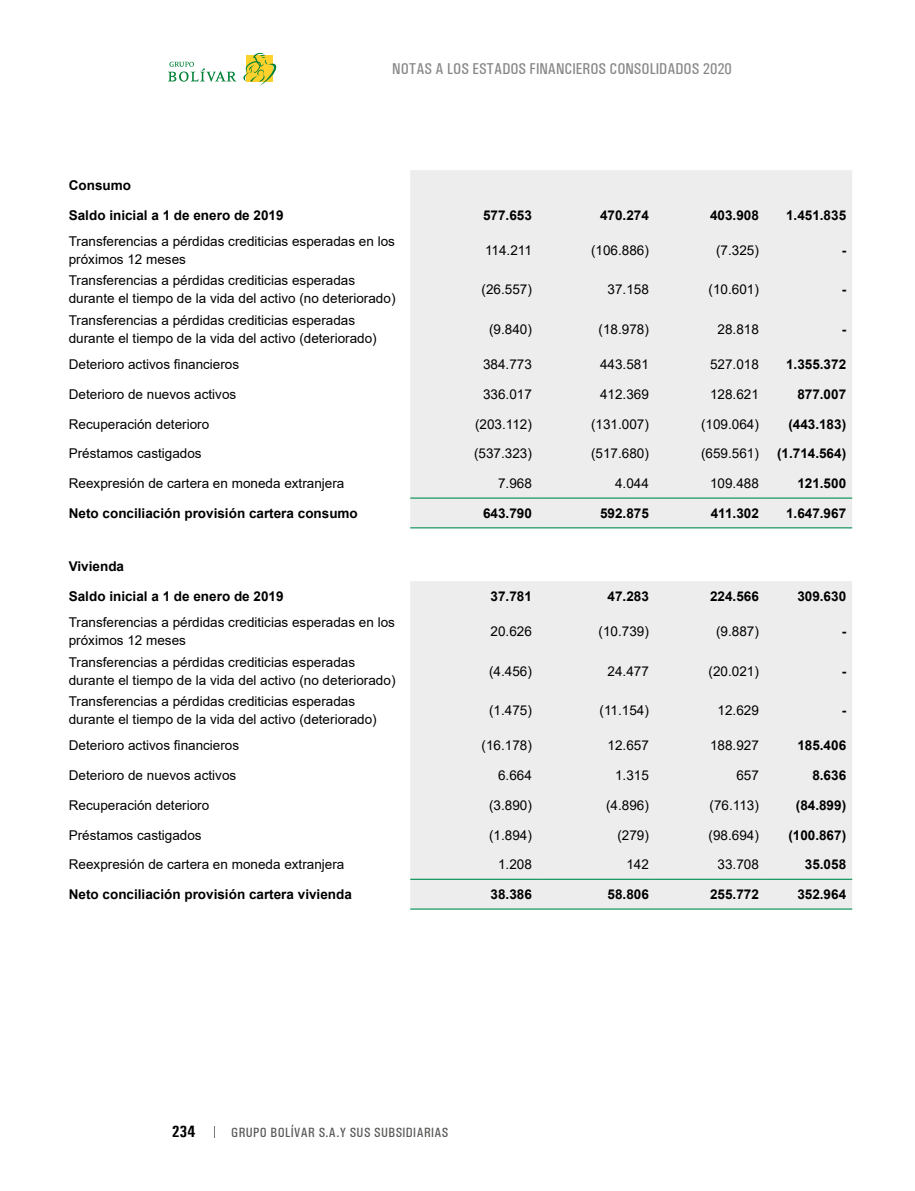
<style>
.page{position:relative;width:915px;height:1191px;background:#fff}
.page>*{position:absolute;margin:0;border:0;box-sizing:border-box;transform-origin:0 0}
.t1{font:700 16.5px "Univers Condensed";color:#000}
.t2{font:500 15.75px "Univers Condensed";color:#878787}
.CuerpoTexto-Tablas{font:13.5px/18px "Arial";color:#000}
.CuerpoTexto-Tablas-2{font:700 13.5px "Arial";color:#000}
.t3{font:500 13.5px "Univers Condensed";letter-spacing:.03em;color:#575756}
.s1{font-weight:700;font-size:12px;color:#000}
</style>
<div class="page">
<svg style="left:168px;top:52px;width:109px;height:34px"></svg>
<svg style="left:410px;top:170px;width:441px;height:738px;background:#edeeee"></svg>
<hr style="left:410px;top:527px;width:127px;height:1px;background:#008e50">
<hr style="left:537px;top:527px;width:117px;height:1px;background:#008e50">
<hr style="left:654px;top:527px;width:110px;height:1px;background:#008e50">
<hr style="left:764px;top:527px;width:87px;height:1px;background:#008e50">
<hr style="left:410px;top:908px;width:127px;height:1px;background:#008e50">
<hr style="left:537px;top:908px;width:117px;height:1px;background:#008e50">
<hr style="left:654px;top:908px;width:110px;height:1px;background:#008e50">
<hr style="left:764px;top:908px;width:87px;height:1px;background:#008e50">
<hr style="left:410px;top:497px;width:127px;height:1px;background:#008e50">
<hr style="left:537px;top:497px;width:117px;height:1px;background:#008e50">
<hr style="left:654px;top:497px;width:110px;height:1px;background:#008e50">
<hr style="left:764px;top:497px;width:87px;height:1px;background:#008e50">
<hr style="left:410px;top:878px;width:127px;height:2px;background:#008e50">
<hr style="left:537px;top:878px;width:117px;height:2px;background:#008e50">
<hr style="left:654px;top:878px;width:110px;height:2px;background:#008e50">
<hr style="left:764px;top:878px;width:87px;height:2px;background:#008e50">
<p class="t2" style="left:392px;top:60px;width:341px">NOTAS A LOS ESTADOS FINANCIEROS CONSOLIDADOS 2020</p>
<p class="CuerpoTexto-Tablas-2" style="left:69px;top:176px;width:64px">Consumo</p>
<p class="CuerpoTexto-Tablas-2" style="left:69px;top:205px;width:216px">Saldo inicial a 1 de enero de 2019</p>
<p class="CuerpoTexto-Tablas-2" style="left:483px;top:205px;width:50px">577.653</p>
<p class="CuerpoTexto-Tablas-2" style="left:600px;top:205px;width:50px">470.274</p>
<p class="CuerpoTexto-Tablas-2" style="left:709px;top:205px;width:50px">403.908</p>
<p class="CuerpoTexto-Tablas-2" style="left:785px;top:205px;width:62px">1.451.835</p>
<p class="CuerpoTexto-Tablas" style="left:69px;top:232px;width:327px">Transferencias a pérdidas crediticias esperadas en los próximos 12 meses</p>
<p class="CuerpoTexto-Tablas" style="left:485px;top:241px;width:48px">114.211</p>
<p class="CuerpoTexto-Tablas" style="left:591px;top:241px;width:59px">(106.886)</p>
<p class="CuerpoTexto-Tablas" style="left:715px;top:241px;width:44px">(7.325)</p>
<p class="CuerpoTexto-Tablas-2" style="left:841px;top:240px;width:6px">-</p>
<p class="CuerpoTexto-Tablas" style="left:69px;top:271px;width:328px">Transferencias a pérdidas crediticias esperadas durante el tiempo de la vida del activo (no deteriorado)</p>
<p class="CuerpoTexto-Tablas" style="left:481px;top:280px;width:52px">(26.557)</p>
<p class="CuerpoTexto-Tablas" style="left:607px;top:280px;width:43px">37.158</p>
<p class="CuerpoTexto-Tablas" style="left:708px;top:280px;width:52px">(10.601)</p>
<p class="CuerpoTexto-Tablas-2" style="left:841px;top:280px;width:6px">-</p>
<p class="CuerpoTexto-Tablas" style="left:69px;top:311px;width:309px">Transferencias a pérdidas crediticias esperadas durante el tiempo de la vida del activo (deteriorado)</p>
<p class="CuerpoTexto-Tablas" style="left:489px;top:320px;width:44px">(9.840)</p>
<p class="CuerpoTexto-Tablas" style="left:598px;top:320px;width:52px">(18.978)</p>
<p class="CuerpoTexto-Tablas" style="left:717px;top:320px;width:43px">28.818</p>
<p class="CuerpoTexto-Tablas-2" style="left:841px;top:320px;width:6px">-</p>
<p class="CuerpoTexto-Tablas" style="left:69px;top:355px;width:172px">Deterioro activos financieros</p>
<p class="CuerpoTexto-Tablas" style="left:483px;top:355px;width:50px">384.773</p>
<p class="CuerpoTexto-Tablas" style="left:600px;top:355px;width:50px">443.581</p>
<p class="CuerpoTexto-Tablas" style="left:709px;top:355px;width:50px">527.018</p>
<p class="CuerpoTexto-Tablas-2" style="left:785px;top:355px;width:62px">1.355.372</p>
<p class="CuerpoTexto-Tablas" style="left:69px;top:385px;width:169px">Deterioro de nuevos activos</p>
<p class="CuerpoTexto-Tablas" style="left:483px;top:385px;width:50px">336.017</p>
<p class="CuerpoTexto-Tablas" style="left:600px;top:385px;width:50px">412.369</p>
<p class="CuerpoTexto-Tablas" style="left:709px;top:385px;width:50px">128.621</p>
<p class="CuerpoTexto-Tablas-2" style="left:797px;top:384px;width:50px">877.007</p>
<p class="CuerpoTexto-Tablas" style="left:69px;top:415px;width:142px">Recuperación deterioro</p>
<p class="CuerpoTexto-Tablas" style="left:475px;top:415px;width:58px">(203.112)</p>
<p class="CuerpoTexto-Tablas" style="left:591px;top:415px;width:59px">(131.007)</p>
<p class="CuerpoTexto-Tablas" style="left:700px;top:415px;width:59px">(109.064)</p>
<p class="CuerpoTexto-Tablas-2" style="left:788px;top:414px;width:59px">(443.183)</p>
<p class="CuerpoTexto-Tablas" style="left:69px;top:444px;width:134px">Préstamos castigados</p>
<p class="CuerpoTexto-Tablas" style="left:474px;top:444px;width:59px">(537.323)</p>
<p class="CuerpoTexto-Tablas" style="left:591px;top:444px;width:59px">(517.680)</p>
<p class="CuerpoTexto-Tablas" style="left:700px;top:444px;width:59px">(659.561)</p>
<p class="CuerpoTexto-Tablas-2" style="left:776px;top:444px;width:71px">(1.714.564)</p>
<p class="CuerpoTexto-Tablas" style="left:69px;top:474px;width:277px">Reexpresión de cartera en moneda extranjera</p>
<p class="CuerpoTexto-Tablas" style="left:498px;top:474px;width:35px">7.968</p>
<p class="CuerpoTexto-Tablas" style="left:615px;top:474px;width:35px">4.044</p>
<p class="CuerpoTexto-Tablas" style="left:709px;top:474px;width:50px">109.488</p>
<p class="CuerpoTexto-Tablas-2" style="left:797px;top:474px;width:50px">121.500</p>
<p class="CuerpoTexto-Tablas-2" style="left:69px;top:503px;width:290px">Neto conciliación provisión cartera consumo</p>
<p class="CuerpoTexto-Tablas-2" style="left:483px;top:503px;width:50px">643.790</p>
<p class="CuerpoTexto-Tablas-2" style="left:600px;top:503px;width:50px">592.875</p>
<p class="CuerpoTexto-Tablas-2" style="left:710px;top:503px;width:50px">411.302</p>
<p class="CuerpoTexto-Tablas-2" style="left:785px;top:503px;width:62px">1.647.967</p>
<p class="CuerpoTexto-Tablas-2" style="left:69px;top:557px;width:57px">Vivienda</p>
<p class="CuerpoTexto-Tablas-2" style="left:69px;top:586px;width:216px">Saldo inicial a 1 de enero de 2019</p>
<p class="CuerpoTexto-Tablas-2" style="left:490px;top:586px;width:43px">37.781</p>
<p class="CuerpoTexto-Tablas-2" style="left:607px;top:586px;width:43px">47.283</p>
<p class="CuerpoTexto-Tablas-2" style="left:709px;top:586px;width:50px">224.566</p>
<p class="CuerpoTexto-Tablas-2" style="left:797px;top:586px;width:50px">309.630</p>
<p class="CuerpoTexto-Tablas" style="left:69px;top:613px;width:327px">Transferencias a pérdidas crediticias esperadas en los próximos 12 meses</p>
<p class="CuerpoTexto-Tablas" style="left:490px;top:622px;width:43px">20.626</p>
<p class="CuerpoTexto-Tablas" style="left:598px;top:622px;width:52px">(10.739)</p>
<p class="CuerpoTexto-Tablas" style="left:715px;top:622px;width:44px">(9.887)</p>
<p class="CuerpoTexto-Tablas-2" style="left:841px;top:621px;width:6px">-</p>
<p class="CuerpoTexto-Tablas" style="left:69px;top:652px;width:328px">Transferencias a pérdidas crediticias esperadas durante el tiempo de la vida del activo (no deteriorado)</p>
<p class="CuerpoTexto-Tablas" style="left:489px;top:661px;width:44px">(4.456)</p>
<p class="CuerpoTexto-Tablas" style="left:607px;top:661px;width:43px">24.477</p>
<p class="CuerpoTexto-Tablas" style="left:708px;top:661px;width:52px">(20.021)</p>
<p class="CuerpoTexto-Tablas-2" style="left:841px;top:661px;width:6px">-</p>
<p class="CuerpoTexto-Tablas" style="left:69px;top:692px;width:309px">Transferencias a pérdidas crediticias esperadas durante el tiempo de la vida del activo (deteriorado)</p>
<p class="CuerpoTexto-Tablas" style="left:489px;top:701px;width:44px">(1.475)</p>
<p class="CuerpoTexto-Tablas" style="left:599px;top:701px;width:51px">(11.154)</p>
<p class="CuerpoTexto-Tablas" style="left:717px;top:701px;width:43px">12.629</p>
<p class="CuerpoTexto-Tablas-2" style="left:841px;top:701px;width:6px">-</p>
<p class="CuerpoTexto-Tablas" style="left:69px;top:736px;width:172px">Deterioro activos financieros</p>
<p class="CuerpoTexto-Tablas" style="left:481px;top:736px;width:52px">(16.178)</p>
<p class="CuerpoTexto-Tablas" style="left:607px;top:736px;width:43px">12.657</p>
<p class="CuerpoTexto-Tablas" style="left:709px;top:736px;width:50px">188.927</p>
<p class="CuerpoTexto-Tablas-2" style="left:797px;top:736px;width:50px">185.406</p>
<p class="CuerpoTexto-Tablas" style="left:69px;top:766px;width:169px">Deterioro de nuevos activos</p>
<p class="CuerpoTexto-Tablas" style="left:498px;top:766px;width:35px">6.664</p>
<p class="CuerpoTexto-Tablas" style="left:615px;top:766px;width:35px">1.315</p>
<p class="CuerpoTexto-Tablas" style="left:736px;top:766px;width:24px">657</p>
<p class="CuerpoTexto-Tablas-2" style="left:812px;top:765px;width:35px">8.636</p>
<p class="CuerpoTexto-Tablas" style="left:69px;top:796px;width:142px">Recuperación deterioro</p>
<p class="CuerpoTexto-Tablas" style="left:489px;top:796px;width:44px">(3.890)</p>
<p class="CuerpoTexto-Tablas" style="left:606px;top:796px;width:44px">(4.896)</p>
<p class="CuerpoTexto-Tablas" style="left:709px;top:796px;width:51px">(76.113)</p>
<p class="CuerpoTexto-Tablas-2" style="left:795px;top:795px;width:52px">(84.899)</p>
<p class="CuerpoTexto-Tablas" style="left:69px;top:825px;width:134px">Préstamos castigados</p>
<p class="CuerpoTexto-Tablas" style="left:489px;top:825px;width:44px">(1.894)</p>
<p class="CuerpoTexto-Tablas" style="left:617px;top:825px;width:33px">(279)</p>
<p class="CuerpoTexto-Tablas" style="left:708px;top:825px;width:52px">(98.694)</p>
<p class="CuerpoTexto-Tablas-2" style="left:788px;top:825px;width:59px">(100.867)</p>
<p class="CuerpoTexto-Tablas" style="left:69px;top:855px;width:277px">Reexpresión de cartera en moneda extranjera</p>
<p class="CuerpoTexto-Tablas" style="left:498px;top:855px;width:35px">1.208</p>
<p class="CuerpoTexto-Tablas" style="left:626px;top:855px;width:24px">142</p>
<p class="CuerpoTexto-Tablas" style="left:717px;top:855px;width:43px">33.708</p>
<p class="CuerpoTexto-Tablas-2" style="left:804px;top:855px;width:43px">35.058</p>
<p class="CuerpoTexto-Tablas-2" style="left:69px;top:885px;width:284px">Neto conciliación provisión cartera vivienda</p>
<p class="CuerpoTexto-Tablas-2" style="left:490px;top:885px;width:43px">38.386</p>
<p class="CuerpoTexto-Tablas-2" style="left:607px;top:885px;width:43px">58.806</p>
<p class="CuerpoTexto-Tablas-2" style="left:709px;top:885px;width:50px">255.772</p>
<p class="CuerpoTexto-Tablas-2" style="left:797px;top:885px;width:50px">352.964</p>
<p class="t1" style="left:172px;top:1121px;width:25px">234</p>
<p class="t3" style="left:212px;top:1124px;width:238px"><span class="s1">|</span> GRUPO BOLÍVAR S.A.Y SUS SUBSIDIARIAS</p>
</div>
